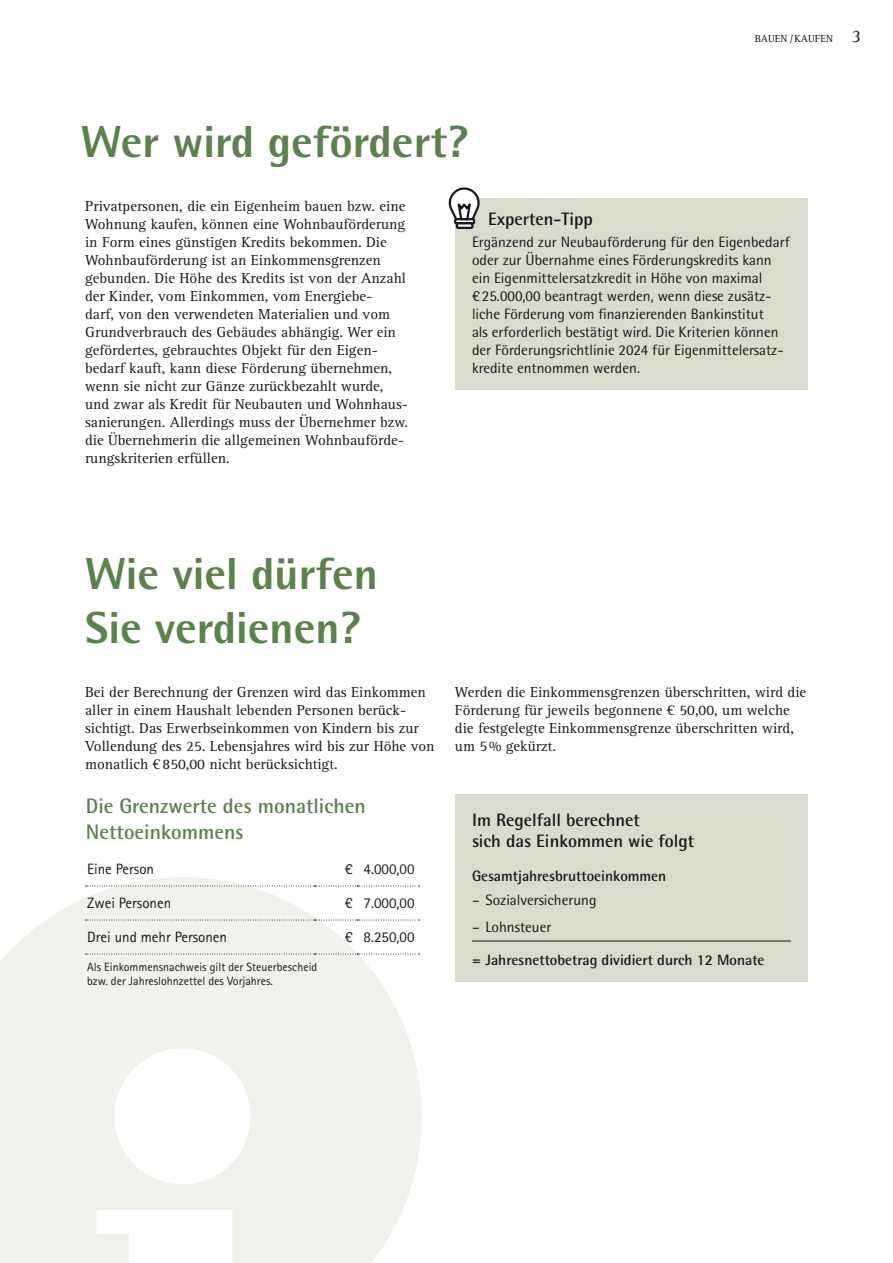
<style>
.page{position:relative;width:893px;height:1263px;background:#fff}
.page>*{position:absolute;margin:0;border:0;box-sizing:border-box;transform-origin:0 0}
.t1{font:800 45px/54px "Rotis Semi Sans Std";color:#588349}
.t2{font:700 21px/25.5px "Rotis Semi Sans Std";color:#588349}
.t3{font:700 18px/21px "Rotis Semi Sans Std";color:#1a171c}
.t4{font:15px/18px "Rotis Serif Std";color:#1a171c}
.t5{font:15px/18px "Rotis Semi Sans Std";color:#1a171c}
.t6{font:15px "Rotis Sans Serif Std";color:#1a171c}
.t7{font:700 15px "Rotis Semi Sans Std";color:#1a171c}
.t8{font:12px/13.5px "Rotis Sans Serif Std";color:#1a171c}
.t9{font:10.5px "Rotis Serif Std";color:#1a171c}
.s1{font-size:18px}
</style>
<div class="page">
<svg style="left:0;top:877px;width:422px;height:386px;fill:#eff1eb"></svg>
<svg style="left:85px;top:886px;width:334px;height:1px"></svg>
<svg style="left:85px;top:920px;width:334px;height:1px"></svg>
<svg style="left:85px;top:954px;width:334px;height:1px"></svg>
<div style="left:455px;top:794px;width:353px;height:188px;background:#d7dccd"></div>
<hr style="left:472px;top:941px;width:319px;height:1px;background:#1a171c">
<div style="left:455px;top:198px;width:353px;height:192px;background:#d7dccd"></div>
<svg style="left:450px;top:187px;width:30px;height:42px"></svg>
<h1 class="t1" style="left:81px;top:114px;width:389px">Wer wird gefördert?</h1>
<p class="t9" style="left:755px;top:33px;width:108px">BAUEN / KAUFEN <span class="s1">3</span></p>
<p class="t4" style="left:85px;top:198px;width:325px">Privatpersonen, die ein Eigenheim bauen bzw. eine Wohnung kaufen, können eine Wohnbauförderung in Form eines günstigen Kredits bekommen. Die Wohnbauförderung ist an Einkommensgrenzen gebunden. Die Höhe des Kredits ist von der Anzahl der Kinder, vom Einkommen, vom Energiebe-<br>darf, von den verwendeten Materialien und vom Grundverbrauch des Gebäudes abhängig. Wer ein gefördertes, gebrauchtes Objekt für den Eigen&shy;bedarf kauft, kann diese Förderung übernehmen, wenn sie nicht zur Gänze zurückbezahlt wurde, und zwar als Kredit für Neubauten und Wohnhaus&shy;sanierungen. Allerdings muss der Übernehmer bzw. die Übernehmerin die allgemeinen Wohnbauförde&shy;rungskriterien erfüllen.</p>
<h1 class="t1" style="left:85px;top:546px;width:294px">Wie viel dürfen<br>Sie verdienen?</h1>
<p class="t3" style="left:488px;top:208px;width:106px">Experten-Tipp</p>
<p class="t5" style="left:472px;top:233px;width:319px">Ergänzend zur Neubauförderung für den Eigenbedarf oder zur Übernahme eines Förderungskredits kann ein Eigenmittelersatzkredit in Höhe von maximal €25.000,00 beantragt werden, wenn diese zusätz&shy;liche Förderung vom finanzierenden Bankinstitut<br>als erforderlich bestätigt wird. Die Kriterien können der Förderungsrichtlinie 2024 für Eigenmittelersatz&shy;kredite entnommen werden.</p>
<p class="t4" style="left:85px;top:684px;width:351px">Bei der Berechnung der Grenzen wird das Einkommen aller in einem Haushalt lebenden Personen berück&shy;sichtigt. Das Erwerbseinkommen von Kindern bis zur Vollendung des 25. Lebensjahres wird bis zur Höhe von monatlich €850,00 nicht berücksichtigt.</p>
<p class="t4" style="left:455px;top:684px;width:353px">Werden die Einkommensgrenzen überschritten, wird die Förderung für jeweils begonnene € 50,00, um welche die festgelegte Einkommensgrenze überschritten wird, um 5% gekürzt.</p>
<h2 class="t2" style="left:86px;top:793px;width:281px">Die Grenzwerte des monatlichen<br>Nettoeinkommens</h2>
<p class="t6" style="left:87px;top:860px;width:68px">Eine Person</p>
<p class="t6" style="left:345px;top:860px;width:71px">€ 4.000,00</p>
<p class="t6" style="left:87px;top:894px;width:86px">Zwei Personen</p>
<p class="t6" style="left:345px;top:894px;width:71px">€ 7.000,00</p>
<p class="t6" style="left:87px;top:928px;width:141px">Drei und mehr Personen</p>
<p class="t6" style="left:345px;top:928px;width:71px">€ 8.250,00</p>
<p class="t8" style="left:87px;top:960px;width:232px">Als Einkommensnachweis gilt der Steuerbescheid bzw. der Jahreslohnzettel des Vorjahres.</p>
<p class="t3" style="left:472px;top:809px;width:224px">Im Regelfall berechnet<br>sich das Einkommen wie folgt</p>
<p class="t7" style="left:472px;top:867px;width:196px">Gesamtjahresbruttoeinkommen</p>
<p class="t5" style="left:472px;top:891px;width:126px">– Sozialversicherung</p>
<p class="t5" style="left:472px;top:918px;width:81px">– Lohnsteuer</p>
<p class="t7" style="left:472px;top:951px;width:294px">= Jahresnettobetrag dividiert durch 12 Monate</p>
</div>
